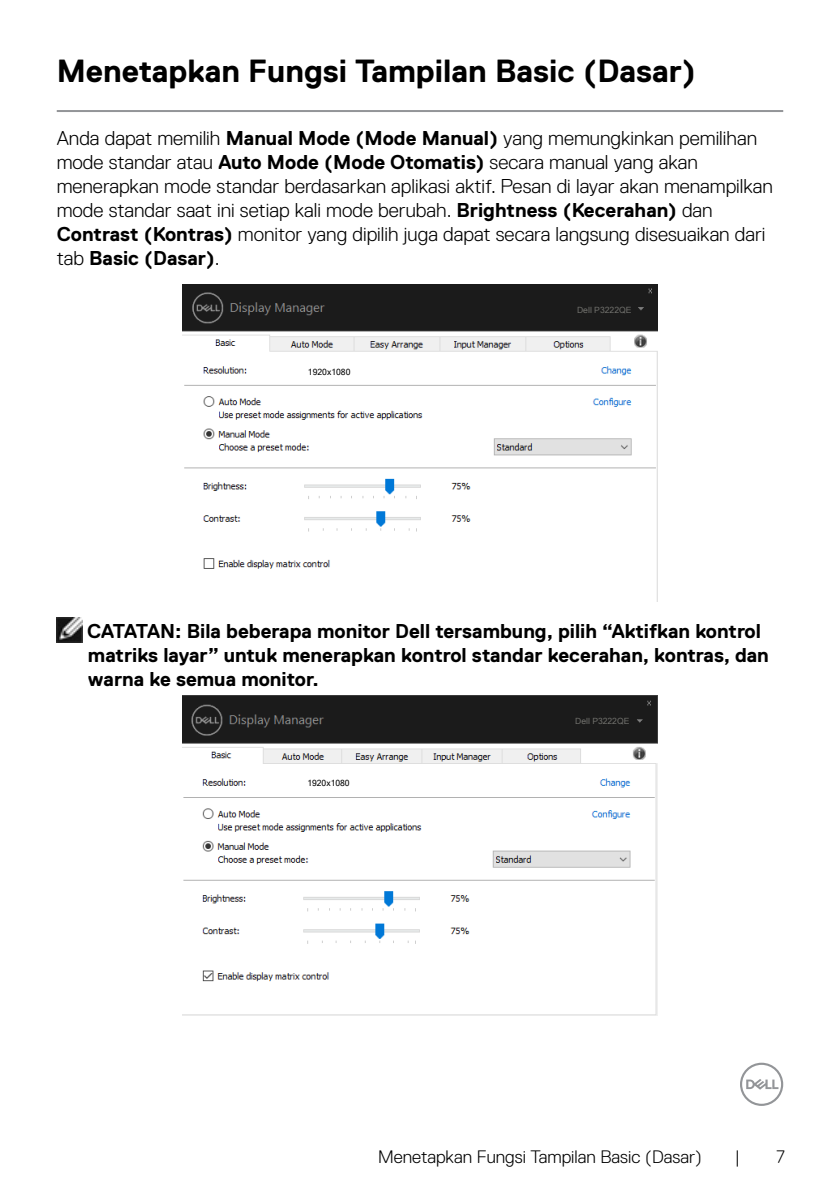
<style>
.page{position:relative;width:840px;height:1191px;background:#fff}
.page>*{position:absolute;margin:0;border:0;box-sizing:border-box;transform-origin:0 0}
.t1{font:700 32px "Dell Replica";color:#000}
.t2{font:300 20px/24px "Dell Replica";color:#000}
.t3{font:700 20px/24px "Dell Replica";color:#000}
.t4{font:300 18px "Dell Replica";color:#000}
.t5{font:8.6px "Microsoft Sans Serif";color:#6f6f6b}
.t6{font:8.6px "Microsoft Sans Serif";color:#000}
.s1{font-weight:700}
</style>
<div class="page">
<svg style="left:740px;top:1062px;width:42px;height:44px"></svg>
<hr style="left:57px;top:110px;width:725px;height:2px;background:#939598">
<img style="left:182px;top:285px;width:475px;height:284px">
<div style="left:563px;top:303px;width:71px;height:13px;background:#1b1b1b"></div>
<div style="left:303px;top:367px;width:51px;height:11px;background:#fff"></div>
<img style="left:57px;top:617px;width:25px;height:25px">
<img style="left:182px;top:695px;width:475px;height:320px">
<div style="left:303px;top:778px;width:50px;height:12px;background:#fff"></div>
<div style="left:561px;top:715px;width:71px;height:12px;background:#1b1b1b"></div>
<h1 class="t1" style="left:57px;top:53px;width:640px">Menetapkan Fungsi Tampilan Basic (Dasar)</h1>
<p class="t2" style="left:57px;top:127px;width:717px">Anda dapat memilih <span class="s1">Manual Mode (Mode Manual)</span> yang memungkinkan pemilihan mode standar atau <span class="s1">Auto Mode (Mode Otomatis)</span> secara manual yang akan menerapkan mode standar berdasarkan aplikasi aktif. Pesan di layar akan menampilkan mode standar saat ini setiap kali mode berubah. <span class="s1">Brightness (Kecerahan)</span> dan <span class="s1">Contrast (Kontras)</span> monitor yang dipilih juga dapat secara langsung disesuaikan dari tab <span class="s1">Basic (Dasar)</span>.</p>
<p class="t5" style="left:576px;top:304px;width:56px">Dell P3222QE</p>
<p class="t6" style="left:308px;top:366px;width:44px">1920x1080</p>
<p class="t3" style="left:87px;top:619px;width:682px">CATATAN: Bila beberapa monitor Dell tersambung, pilih “Aktifkan kontrol matriks layar” untuk menerapkan kontrol standar kecerahan, kontras, dan warna ke semua monitor.</p>
<p class="t6" style="left:307px;top:777px;width:44px">1920x1080</p>
<p class="t5" style="left:575px;top:715px;width:56px">Dell P3222QE</p>
<p class="t4" style="left:378px;top:1146px;width:325px">Menetapkan Fungsi Tampilan Basic (Dasar)</p>
<p class="t4" style="left:734px;top:1146px;width:7px">|</p>
<p class="t4" style="left:775px;top:1146px;width:10px">7</p>
</div>
